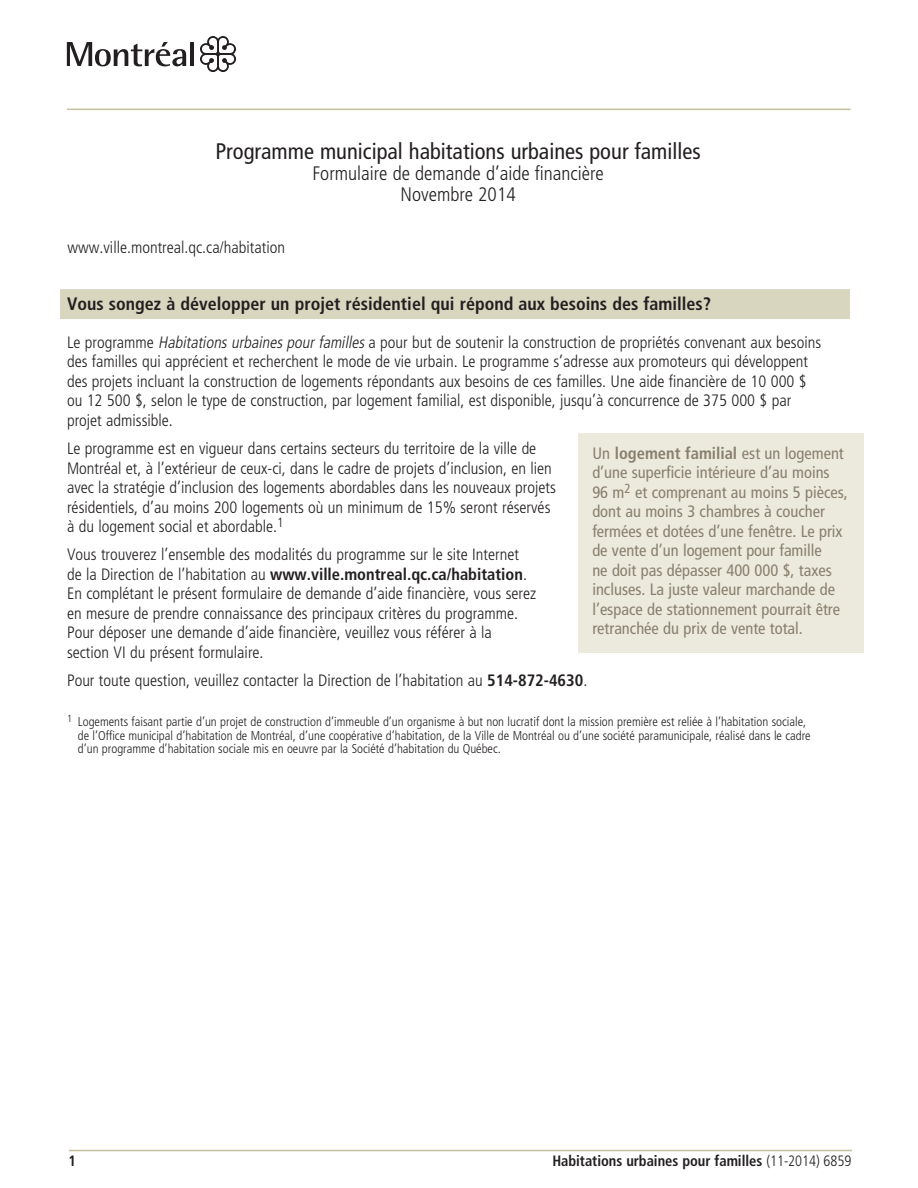
<style>
.page{position:relative;width:918px;height:1188px;background:#fff}
.page>*{position:absolute;margin:0;border:0;box-sizing:border-box;transform-origin:0 0}
.t1{font:condensed 22.5px "Frutiger";color:#231f20}
.t2{font:300 condensed 19.5px/21px "Frutiger";color:#231f20;text-align:center}
.t3{font:700 condensed 18px "Frutiger";color:#231f20}
.t4{font:300 condensed 16.5px/19.5px "Frutiger";color:#231f20}
.t5{font:condensed 16.5px/19.5px "Frutiger";color:#887f6f}
.t6{font:700 condensed 15px "Frutiger";letter-spacing:-.005em;color:#231f20}
.t7{font:300 condensed 12.75px/13.5px "Frutiger";color:#231f20}
.s1{font-style:italic}
.s2{font-weight:700}
.s3{font-weight:300}
</style>
<div class="page">
<hr style="left:69px;top:1150px;width:783px;height:1px;background:#c5c09c">
<svg style="left:67px;top:42px;width:119px;height:24px"></svg>
<hr style="left:190px;top:42px;width:4px;height:24px;background:#231f20">
<svg style="left:200px;top:36px;width:36px;height:36px"></svg>
<hr style="left:67px;top:109px;width:784px;height:1px;background:#c5c09c">
<div style="left:60px;top:289px;width:790px;height:30px;background:#d9d6bf"></div>
<div style="left:579px;top:433px;width:285px;height:220px;background:#eceadc"></div>
<p class="t1" style="left:215px;top:138px;width:487px">Programme municipal habitations urbaines pour familles</p>
<p class="t2" style="left:312px;top:163px;width:293px">Formulaire de demande d’aide financière<br>Novembre 2014</p>
<p class="t4" style="left:68px;top:238px;width:219px">www.ville.montreal.qc.ca/habitation</p>
<p class="t3" style="left:67px;top:294px;width:646px">Vous songez à développer un projet résidentiel qui répond aux besoins des familles?</p>
<p class="t4" style="left:67px;top:333px;width:756px">Le programme <span class="s1">Habitationsurbainespourfamilles</span>a pour but de soutenir la construction de propriétés convenant aux besoins des familles qui apprécient et recherchent le mode de vie urbain. Le programme s’adresse aux promoteurs qui développent des projets incluant la construction de logements répondants aux besoins de ces familles. Une aide financière de 10 000 $ ou 12 500 $, selon le type de construction, par logement familial, est disponible, jusqu’à concurrence de 375 000 $ par projet admissible.</p>
<p class="t4" style="left:67px;top:439px;width:490px">Le programme est en vigueur dans certains secteurs du territoire de la ville de Montréal et, à l’extérieur de ceux-ci, dans le cadre de projets d’inclusion, en lien avec la stratégie d’inclusion des logements abordables dans les nouveaux projets résidentiels, d’au moins 200 logements où un minimum de 15% seront réservés à du logement social et abordable.<sup>1</sup></p>
<p class="t4" style="left:67px;top:545px;width:471px">Vous trouverez l’ensemble des modalités du programme sur le site Internet de la Direction de l’habitation au <span class="s2">www.ville.montreal.qc.ca/habitation</span>.<br>En complétant le présent formulaire de demande d’aide financière, vous serez en mesure de prendre connaissance des principaux critères du programme.<br>Pour déposer une demande d’aide financière, veuillez vous référer à la section VI du présent formulaire.</p>
<p class="t4" style="left:67px;top:671px;width:522px">Pour toute question, veuillez contacter la Direction de l’habitation au <span class="s2">514-872-4630</span>.</p>
<p class="t7" style="left:78px;top:715px;width:734px;text-indent:-11px"><sup>1</sup> Logements faisant partie d’un projet de construction d’immeuble d’un organisme à but non lucratif dont la mission première est reliée à l’habitation sociale, de l’Office municipal d’habitation de Montréal, d’une coopérative d’habitation, de la Ville de Montréal ou d’une société paramunicipale, réalisé dans le cadre d’un programme d’habitation sociale mis en oeuvre par la Société d’habitation du Québec.</p>
<p class="t5" style="left:592px;top:444px;width:257px">Un <span class="s2">logement familial</span> est un logement d’une superficie intérieure d’au moins 96 m<sup>2</sup> et comprenant au moins 5 pièces, dont au moins 3 chambres à coucher fermées et dotées d’une fenêtre. Le prix de vente d’un logement pour famille<br>ne doit pas dépasser 400 000 $, taxes incluses. La juste valeur marchande de l’espace de stationnement pourrait être retranchée du prix de vente total.</p>
<p class="t6" style="left:68px;top:1152px;width:9px">1</p>
<p class="t6" style="left:552px;top:1152px;width:300px">Habitations urbaines pour familles <span class="s3">(11-2014) 6859</span></p>
</div>
